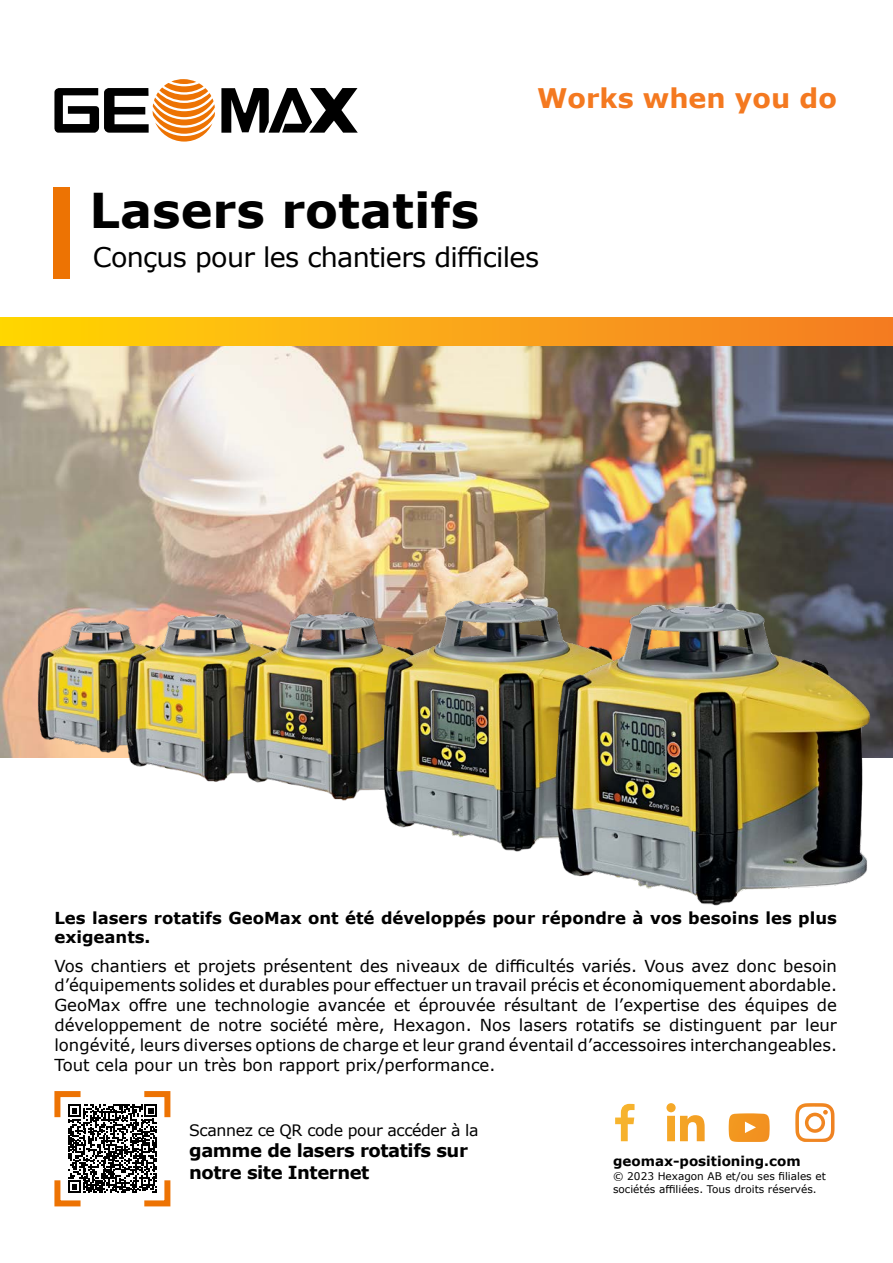
<style>
.page{position:relative;width:893px;height:1263px;background:#fff}
.page>*{position:absolute;margin:0;border:0;box-sizing:border-box;transform-origin:0 0}
.t1{font:700 48px "Verdana";color:#000}
.t2{font:27px "Verdana";letter-spacing:-.025em;color:#000}
.t3{font:700 27px "Verdana";color:#f47920}
.t4{font:700 18px/21.6px "Verdana";letter-spacing:-.025em;color:#000}
.t5{font:16.5px/19.8px "Verdana";color:#000;text-align:justify}
.t6{font:700 16.5px/19.8px "Verdana";color:#000}
.t7{font:15.75px "Verdana";letter-spacing:-.025em;color:#000}
.t8{font:700 13.5px "Verdana";color:#000}
.t9{font:10.5px/13.5px "Verdana";color:#000}
</style>
<div class="page">
<img style="left:0;top:345px;width:893px;height:412px">
<svg style="left:221px;top:88px;width:137px;height:45px"></svg>
<svg style="left:171px;top:79px;width:25px;height:5px"></svg>
<svg style="left:54px;top:83px;width:161px;height:59px"></svg>
<div style="left:54px;top:187px;width:16px;height:92px;background:#ed7303"></div>
<div style="left:0;top:318px;width:893px;height:27px;background:linear-gradient(to right,#ffd705,#f47a26)"></div>
<svg style="left:729px;top:1113px;width:41px;height:29px"></svg>
<svg style="left:666px;top:1103px;width:39px;height:38px"></svg>
<svg style="left:615px;top:1104px;width:19px;height:37px"></svg>
<svg style="left:795px;top:1103px;width:39px;height:39px"></svg>
<img style="left:30px;top:612px;width:90px;height:146px">
<img style="left:120px;top:607px;width:115px;height:175px">
<img style="left:235px;top:603px;width:149px;height:198px">
<img style="left:384px;top:583px;width:277px;height:269px">
<svg style="left:54px;top:1091px;width:117px;height:116px"></svg>
<img style="left:552px;top:585px;width:321px;height:321px">
<h1 class="t1" style="left:90px;top:176px;width:391px">Lasers rotatifs</h1>
<h2 class="t3" style="left:537px;top:79px;width:301px">Works when you do</h2>
<h2 class="t2" style="left:93px;top:238px;width:448px">Conçus pour les chantiers difficiles</h2>
<p class="t6" style="left:54px;top:907px;width:784px">Les lasers rotatifs GeoMax ont été développés pour répondre à vos besoins les plus exigeants.</p>
<p class="t5" style="left:54px;top:955px;width:784px">Vos chantiers et projets présentent des niveaux de difficultés variés. Vous avez donc besoin d’équipements solides et durables pour effectuer un travail précis et économiquement abordable.<br>GeoMax offre une technologie avancée et éprouvée résultant de l’expertise des équipes de développement de notre société mère, Hexagon. Nos lasers rotatifs se distinguent par leur longévité, leurs diverses options de charge et leur grand éventail d’accessoires interchangeables.<br>Tout cela pour un très bon rapport prix/performance.</p>
<p class="t7" style="left:189px;top:1119px;width:291px">Scannez ce QR code pour accéder à la</p>
<p class="t4" style="left:189px;top:1139px;width:280px">gamme de lasers rotatifs sur notre site Internet</p>
<p class="t8" style="left:613px;top:1152px;width:189px">geomax-positioning.com</p>
<p class="t9" style="left:613px;top:1169px;width:214px">© 2023 Hexagon AB et/ou ses filiales et sociétés affiliées. Tous droits réservés.</p>
</div>
